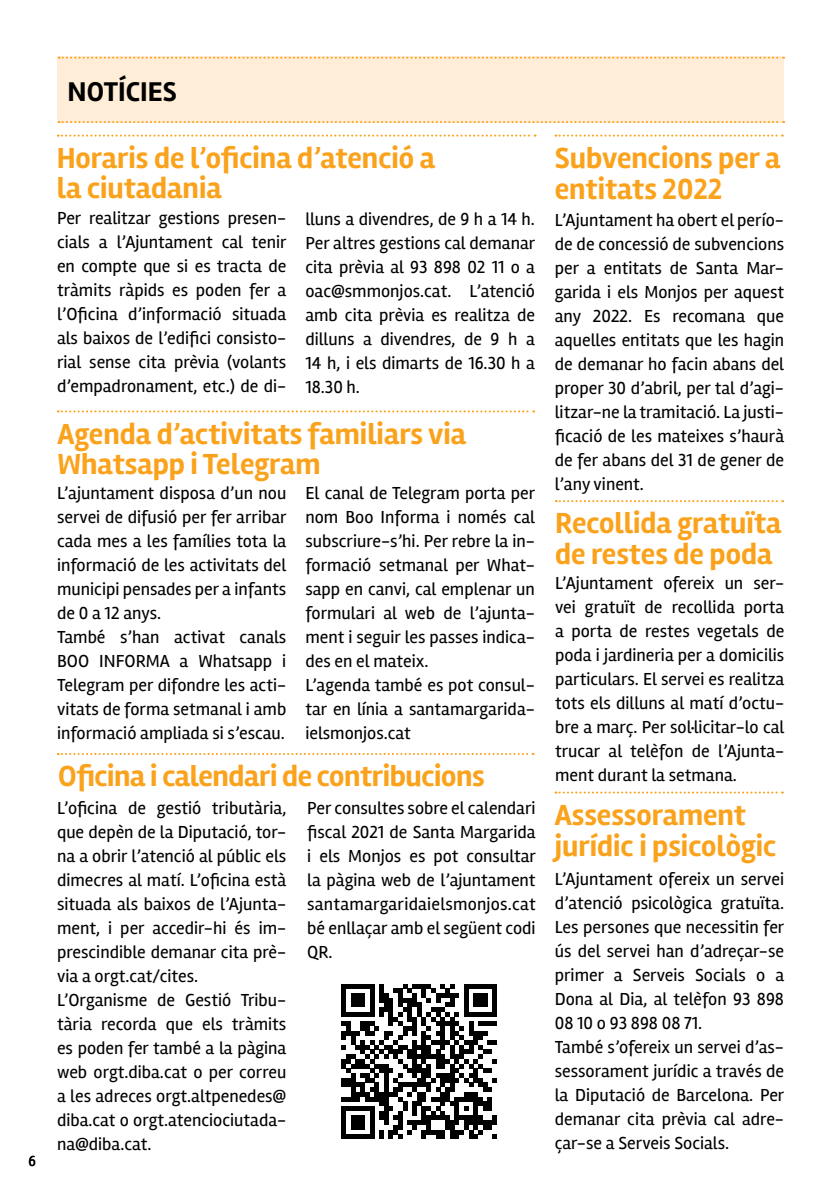
<style>
.page{position:relative;width:840px;height:1191px;background:#fff}
.page>*{position:absolute;margin:0;border:0;box-sizing:border-box;transform-origin:0 0}
.t1{font:700 30px/31.2px "Rambla";color:#faa21b}
.t2{font:700 28px "Rambla";color:#000}
.t3{font:18px/24px "Rambla";color:#000;text-align:justify}
.t4{font:15px "Rambla";color:#000}
</style>
<div class="page">
<div style="left:58px;top:57px;width:725px;height:66px;background:#ffedd7"></div>
<svg style="left:59px;top:57px;width:724px;height:2px"></svg>
<svg style="left:59px;top:121px;width:724px;height:2px"></svg>
<svg style="left:58px;top:753px;width:475px;height:2px"></svg>
<svg style="left:341px;top:984px;width:155px;height:155px"></svg>
<svg style="left:58px;top:410px;width:476px;height:2px"></svg>
<svg style="left:58px;top:135px;width:477px;height:2px"></svg>
<svg style="left:555px;top:791px;width:227px;height:2px"></svg>
<svg style="left:555px;top:500px;width:227px;height:2px"></svg>
<svg style="left:555px;top:135px;width:227px;height:2px"></svg>
<p class="t4" style="left:28px;top:1152px;width:9px">6</p>
<h2 class="t2" style="left:68px;top:75px;width:111px">NOTÍCIES</h2>
<h1 class="t1" style="left:57px;top:143px;width:379px;line-height:30px">Horaris de l’oficina d’atenció a la ciutadania</h1>
<p class="t3" style="left:57px;top:206px;width:231px">Per realitzar gestions presen&shy;cials a l’Ajuntament cal tenir en compte que si es tracta de tràmits ràpids es poden fer a l’Oficina d’informació situada als baixos de l’edifici consisto&shy;rial sense cita prèvia (volants d’empadronament, etc.) de di-</p>
<p class="t3" style="left:305px;top:207px;width:231px">lluns a divendres, de 9 h a 14 h.<br>Per altres gestions cal demanar cita prèvia al 93 898 02 11 o a oac@smmonjos.cat. L’atenció amb cita prèvia es realitza de dilluns a divendres, de 9 h a 14 h, i els dimarts de 16.30 h a 18.30 h.</p>
<h1 class="t1" style="left:57px;top:419px;width:410px;line-height:30px">Agenda d’activitats familiars via<br>Whatsapp i Telegram</h1>
<p class="t3" style="left:57px;top:480px;width:231px;text-align:left">L’ajuntament disposa d’un nou servei de difusió per fer arribar cada mes a les famílies tota la informació de les activitats del municipi pensades per a infants de 0 a 12 anys.<br>També s’han activat canals<br>BOO INFORMA a Whatsapp i<br>Telegram per difondre les acti&shy;vitats de forma setmanal i amb informació ampliada si s’escau.</p>
<p class="t3" style="left:305px;top:480px;width:231px;text-align:left">El canal de Telegram porta per nom Boo Informa i només cal subscriure-s’hi. Per rebre la in&shy;formació setmanal per What&shy;sapp en canvi, cal emplenar un formulari al web de l’ajunta&shy;ment i seguir les passes indica&shy;des en el mateix.<br>L’agenda també es pot consul&shy;tar en línia a santamargarida&shy;ielsmonjos.cat</p>
<h1 class="t1" style="left:58px;top:761px;width:427px">Oficina i calendari de contribucions</h1>
<p class="t3" style="left:57px;top:796px;width:231px;text-align:left">L’oficina de gestió tributària, que depèn de la Diputació, tor&shy;na a obrir l’atenció al públic els dimecres al matí. L’oficina està situada als baixos de l’Ajunta&shy;ment, i per accedir-hi és im&shy;prescindible demanar cita prè&shy;via a orgt.cat/cites.<br>L’Organisme de Gestió Tribu&shy;tària recorda que els tràmits es poden fer també a la pàgina web orgt.diba.cat o per correu a les adreces orgt.altpenedes@ diba.cat o orgt.atenciociutada&shy;na@diba.cat.</p>
<p class="t3" style="left:307px;top:796px;width:230px">Per consultes sobre el calendari fiscal 2021 de Santa Margarida i els Monjos es pot consultar la pàgina web de l’ajuntament santamargaridaielsmonjos.cat bé enllaçar amb el següent codi QR.</p>
<h1 class="t1" style="left:554px;top:143px;width:227px">Subvencions per a entitats 2022</h1>
<p class="t3" style="left:554px;top:208px;width:231px">L’Ajuntament ha obert el perío&shy;de de concessió de subvencions per a entitats de Santa Mar&shy;garida i els Monjos per aquest any 2022. Es recomana que aquelles entitats que les hagin de demanar ho facin abans del proper 30 d’abril, per tal d’agi&shy;litzar-ne la tramitació. La justi&shy;ficació de les mateixes s’haurà de fer abans del 31 de gener de l’any vinent.</p>
<h1 class="t1" style="left:554px;top:508px;width:228px">Recollida gratuïta de restes de poda</h1>
<p class="t3" style="left:554px;top:571px;width:231px">L’Ajuntament ofereix un ser&shy;vei gratuït de recollida porta a porta de restes vegetals de poda i jardineria per a domicilis particulars. El servei es realitza tots els dilluns al matí d’octu&shy;bre a març. Per sol·licitar-lo cal trucar al telèfon de l’Ajunta&shy;ment durant la setmana.</p>
<h1 class="t1" style="left:554px;top:799px;width:223px">Assessorament jurídic i psicològic</h1>
<p class="t3" style="left:554px;top:866px;width:231px;text-align:left">L’Ajuntament ofereix un servei d’atenció psicològica gratuïta.<br>Les persones que necessitin fer ús del servei han d’adreçar-se primer a Serveis Socials o a<br>Dona al Dia, al telèfon 93 898<br>08 10 o 93 898 08 71.<br>També s’ofereix un servei d’as&shy;sessorament jurídic a través de la Diputació de Barcelona. Per demanar cita prèvia cal adre&shy;çar-se a Serveis Socials.</p>
</div>
